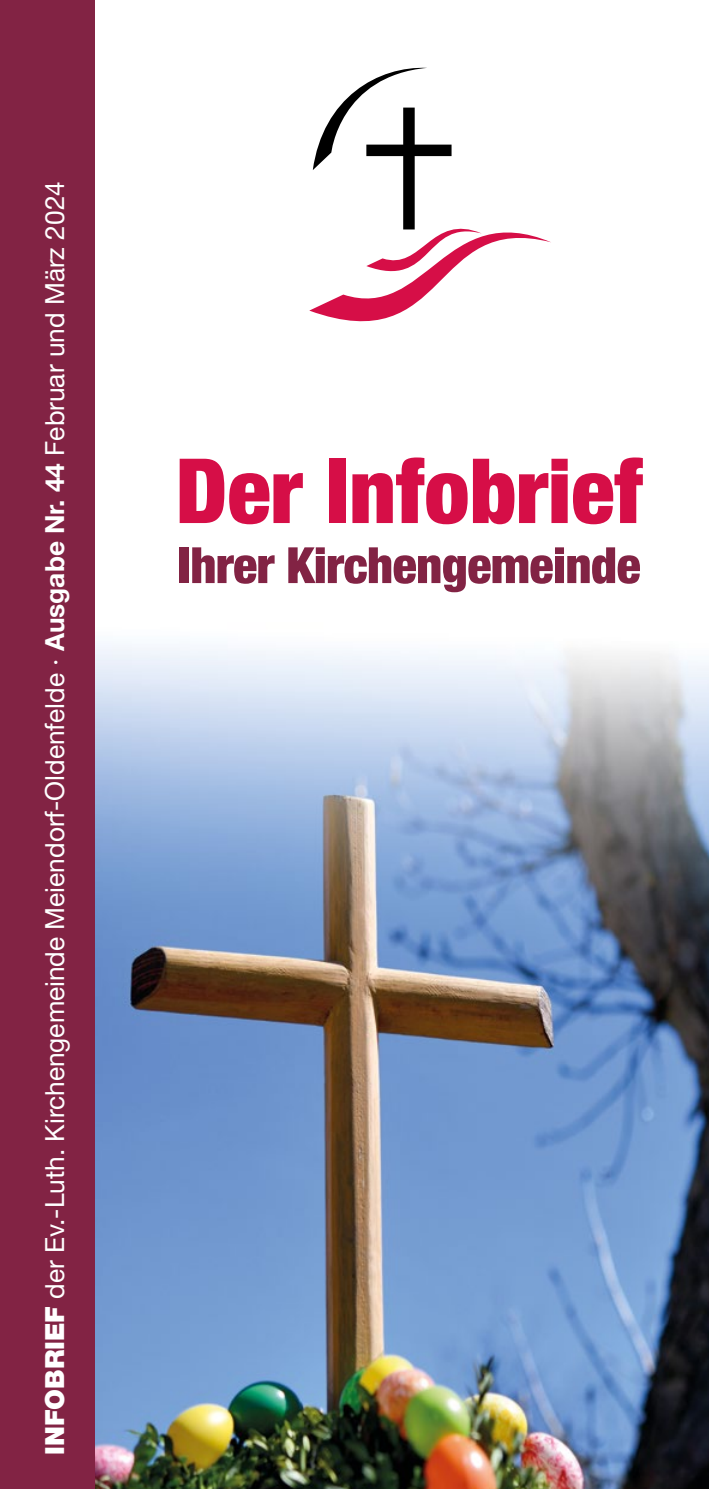
<style>
.page{position:relative;width:709px;height:1489px;background:#fff}
.page>*{position:absolute;margin:0;border:0;box-sizing:border-box;transform-origin:0 0}
.t1{font:900 condensed 90px "Helvetica Neue LT Pro";color:#d60e47}
.t2{font:900 condensed 50px "Helvetica Neue LT Pro";letter-spacing:-.01em;color:#822344}
.t3{font:26.25px "Helvetica Neue LT Pro";color:#fff}
.s1{font-weight:900}
.s2{font-weight:700}
</style>
<div class="page">
<img style="left:96px;top:645px;width:613px;height:843px">
<div style="left:0;top:0;width:95px;height:1488px;background:#822344"></div>
<svg style="left:309px;top:67px;width:242px;height:255px"></svg>
<p class="t3" style="left:39px;top:1454px;width:1274px;rotate:-90deg"><span class="s1">INFOBRIEF</span> der Ev.-Luth. Kirchengemeinde Meiendorf-Oldenfelde · <span class="s2">Ausgabe Nr. 44</span> Februar und März 2024</p>
<h1 class="t1" style="left:176px;top:437px;width:468px">Der Infobrief</h1>
<h2 class="t2" style="left:178px;top:535px;width:464px">Ihrer Kirchengemeinde</h2>
</div>
